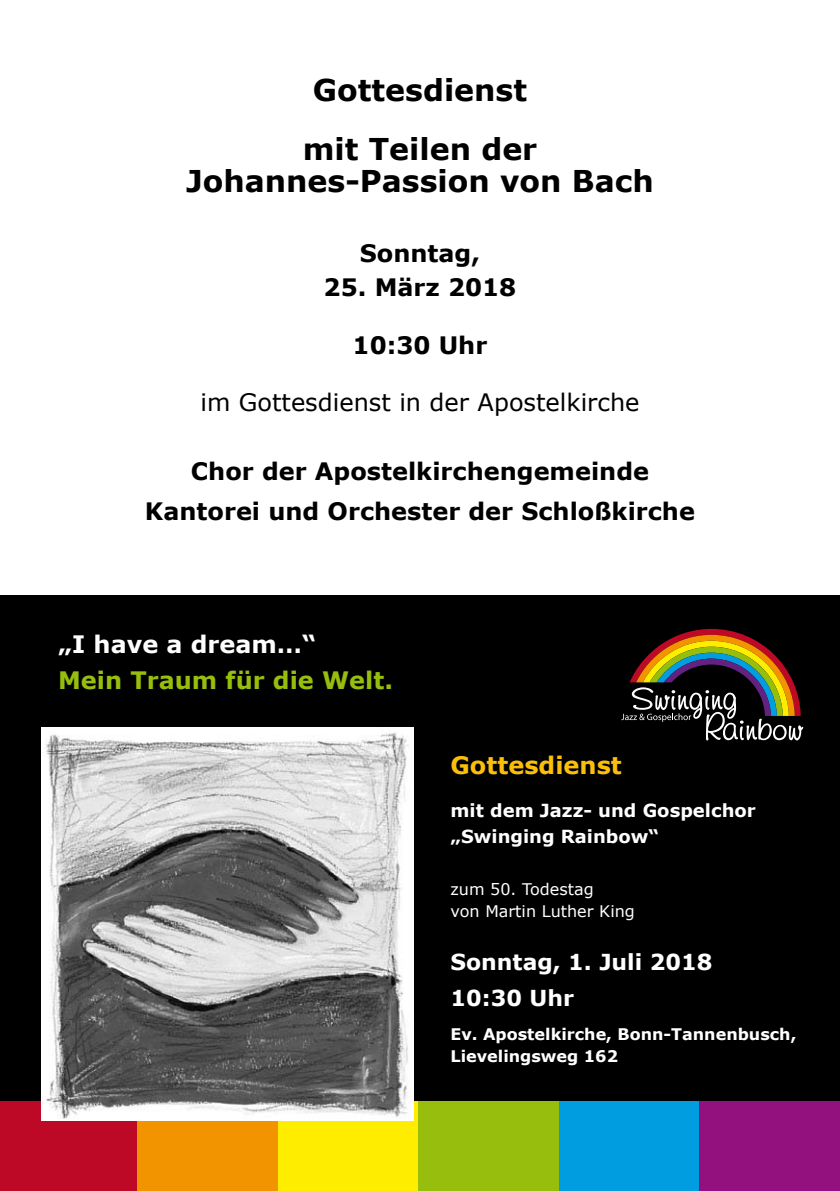
<style>
.page{position:relative;width:840px;height:1191px;background:#fff}
.page>*{position:absolute;margin:0;border:0;box-sizing:border-box;transform-origin:0 0}
.t1{font:700 30px/58.6px "Verdana";color:#000;text-align:center}
.t2{font:700 24px/40px "Verdana";color:#000;text-align:center}
.t3{font:24px "Verdana";color:#000}
.t4{font:700 24px "Verdana";color:#97be0d}
.t5{font:700 24px "Verdana";color:#fff}
.t6{font:700 24px "Verdana";color:#fbbf09}
.t7{font:700 22px/36px "Verdana";color:#fff}
.t8{font:700 18px/26px "Verdana";color:#fff}
.t9{font:700 16px/22px "Verdana";color:#fff}
.t10{font:16px/22px "Verdana";color:#fff}
</style>
<div class="page">
<div style="left:0;top:595px;width:839px;height:506px;background:#000"></div>
<div style="left:0;top:1101px;width:137px;height:90px;background:#bd0926"></div>
<div style="left:137px;top:1101px;width:141px;height:90px;background:#f29400"></div>
<div style="left:278px;top:1101px;width:140px;height:90px;background:#ffed00"></div>
<div style="left:418px;top:1101px;width:140px;height:90px;background:#97be0d"></div>
<div style="left:558px;top:1101px;width:141px;height:90px;background:#009ee0"></div>
<div style="left:699px;top:1101px;width:140px;height:90px;background:#93117e"></div>
<img style="left:42px;top:727px;width:371px;height:393px">
<svg style="left:621px;top:629px;width:181px;height:111px;background:#483b25"></svg>
<p class="t1" style="left:302px;top:60px;width:236px">Gottesdienst mit Teilen der</p>
<p class="t1" style="left:186px;top:151px;width:469px">Johannes-Passion von Bach</p>
<p class="t2" style="left:359px;top:233px;width:122px">Sonntag,</p>
<p class="t2" style="left:323px;top:267px;width:194px">25. März 2018</p>
<p class="t2" style="left:352px;top:324px;width:136px">10:30 Uhr</p>
<p class="t3" style="left:200px;top:386px;width:440px">im Gottesdienst in der Apostelkirche</p>
<p class="t2" style="left:145px;top:451px;width:551px">Chor der Apostelkirchengemeinde<br>Kantorei und Orchester der Schloßkirche</p>
<p class="t5" style="left:58px;top:627px;width:259px">„I have a dream…“</p>
<p class="t4" style="left:58px;top:663px;width:336px">Mein Traum für die Welt.</p>
<p class="t6" style="left:450px;top:748px;width:173px">Gottesdienst</p>
<p class="t8" style="left:450px;top:797px;width:307px">mit dem Jazz- und Gospelchor „Swinging Rainbow“</p>
<p class="t10" style="left:450px;top:878px;width:186px">zum 50. Todestag<br>von Martin Luther King</p>
<p class="t7" style="left:450px;top:944px;width:263px">Sonntag, 1. Juli 2018<br>10:30 Uhr</p>
<p class="t9" style="left:450px;top:1022px;width:347px">Ev. Apostelkirche, Bonn-Tannenbusch,<br>Lievelingsweg 162</p>
</div>
